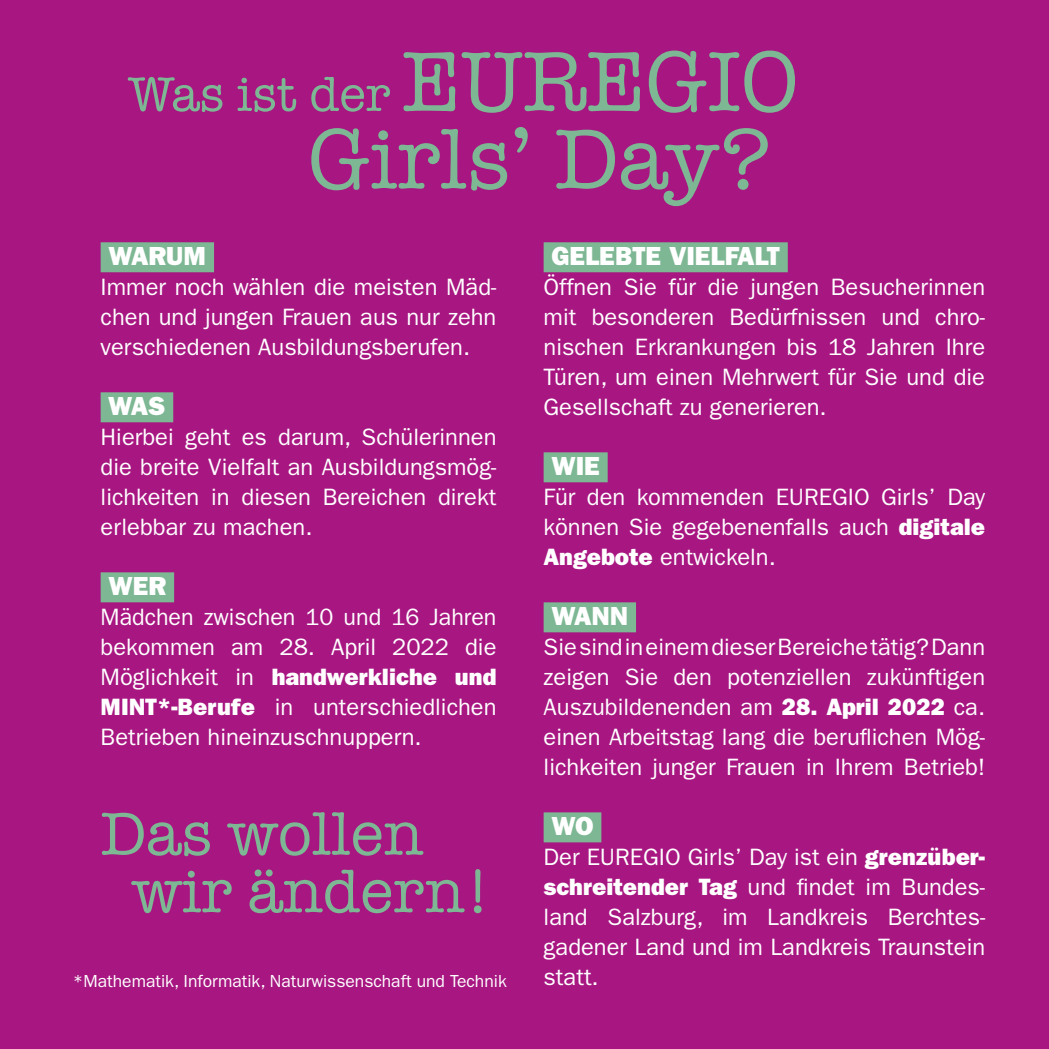
<style>
.page{position:relative;width:1049px;height:1049px;background:#a71681}
.page>*{position:absolute;margin:0;border:0;box-sizing:border-box;transform-origin:0 0}
.t1{font:87.5px "American Typewriter";color:#7db793}
.t2{font:62.5px/57.5px "American Typewriter";color:#7db793}
.t3{font:50px "American Typewriter";color:#7db793}
.t4{font:26.25px "ITC Franklin Gothic Std Hvy";color:#fff}
.t5{font:23.75px/30px "ITC Franklin Gothic Std";color:#fff;text-align:justify}
.t6{font:23.75px "ITC Franklin Gothic Std Hvy";color:#fff}
.t7{font:17.5px "ITC Franklin Gothic Std";color:#fff}
.s1{font-size:87.5px}
.s2{font-family:"ITC Franklin Gothic Std"}
.s3{font-family:"ITC Franklin Gothic Std Hvy"}
</style>
<div class="page">
<div style="left:101px;top:242px;width:113px;height:30px;background:#7db793"></div>
<svg style="left:100px;top:393px;width:1px;height:28px"></svg>
<div style="left:101px;top:392px;width:72px;height:30px;background:#7db793"></div>
<svg style="left:100px;top:573px;width:1px;height:28px"></svg>
<div style="left:101px;top:572px;width:73px;height:30px;background:#7db793"></div>
<div style="left:544px;top:242px;width:244px;height:30px;background:#7db793"></div>
<div style="left:544px;top:452px;width:64px;height:30px;background:#7db793"></div>
<div style="left:544px;top:602px;width:92px;height:30px;background:#7db793"></div>
<div style="left:544px;top:812px;width:57px;height:30px;background:#7db793"></div>
<h3 class="t3" style="left:128px;top:56px;width:672px">Was ist der <span class="s1">EUREGIO</span></h3>
<h1 class="t1" style="left:308px;top:92px;width:464px">Girls’ Day?</h1>
<p class="t4" style="left:109px;top:240px;width:99px">WARUM</p>
<p class="t5" style="left:101px;top:272px;width:397px">Immer noch wählen die meisten Mäd&shy;chen und jungen Frauen aus nur zehn verschiedenen Ausbildungsberufen.</p>
<p class="t4" style="left:108px;top:390px;width:59px">WAS</p>
<p class="t5" style="left:101px;top:422px;width:397px">Hierbei geht es darum, Schülerinnen die breite Vielfalt an Ausbildungsmög&shy;lichkeiten in diesen Bereichen direkt erlebbar zu machen.</p>
<p class="t4" style="left:109px;top:570px;width:59px">WER</p>
<p class="t5" style="left:101px;top:602px;width:397px">Mädchen zwischen 10 und 16 Jahren bekommen am 28. April 2022 die</p>
<p class="t6" style="left:101px;top:663px;width:397px"><span class="s2">Möglichkeit in</span> handwerkliche und</p>
<p class="t5" style="left:101px;top:692px;width:397px"><span class="s3">MINT*-Berufe</span> in unterschiedlichen<br>Betrieben hineinzuschnuppern.</p>
<h2 class="t2" style="left:132px;top:803px;width:360px;text-indent:-31px">Das wollen wir ändern!</h2>
<p class="t4" style="left:551px;top:240px;width:230px">GELEBTE VIELFALT</p>
<p class="t5" style="left:544px;top:272px;width:443px">Öffnen Sie für die jungen Besucherinnen mit besonderen Bedürfnissen und chro&shy;nischen Erkrankungen bis 18 Jahren Ihre Türen, um einen Mehrwert für Sie und die Gesellschaft zu generieren.</p>
<p class="t4" style="left:551px;top:450px;width:50px">WIE</p>
<p class="t5" style="left:544px;top:482px;width:443px">Für den kommenden EUREGIO Girls’ Day können Sie gegebenenfalls auch <span class="s3">digitale Angebote</span> entwickeln.</p>
<p class="t4" style="left:551px;top:600px;width:78px">WANN</p>
<p class="t5" style="left:544px;top:632px;width:443px">Sie sind in einem dieser Bereiche tätig? Dann zeigen Sie den potenziellen zukünftigen Auszubildenenden am <span class="s3">28. April 2022</span> ca. einen Arbeitstag lang die beruflichen Mög&shy;lichkeiten junger Frauen in Ihrem Betrieb!</p>
<p class="t4" style="left:551px;top:810px;width:44px">WO</p>
<p class="t5" style="left:544px;top:842px;width:443px">Der EUREGIO Girls’ Day ist ein <span class="s3">grenzüber&shy;schreitender Tag</span> und findet im Bundes&shy;land Salzburg, im Landkreis Berchtes&shy;gadener Land und im Landkreis Traunstein</p>
<p class="t7" style="left:73px;top:971px;width:435px">*Mathematik, Informatik, Naturwissenschaft und Technik</p>
<p class="t5" style="left:544px;top:962px;width:57px">statt.</p>
</div>
